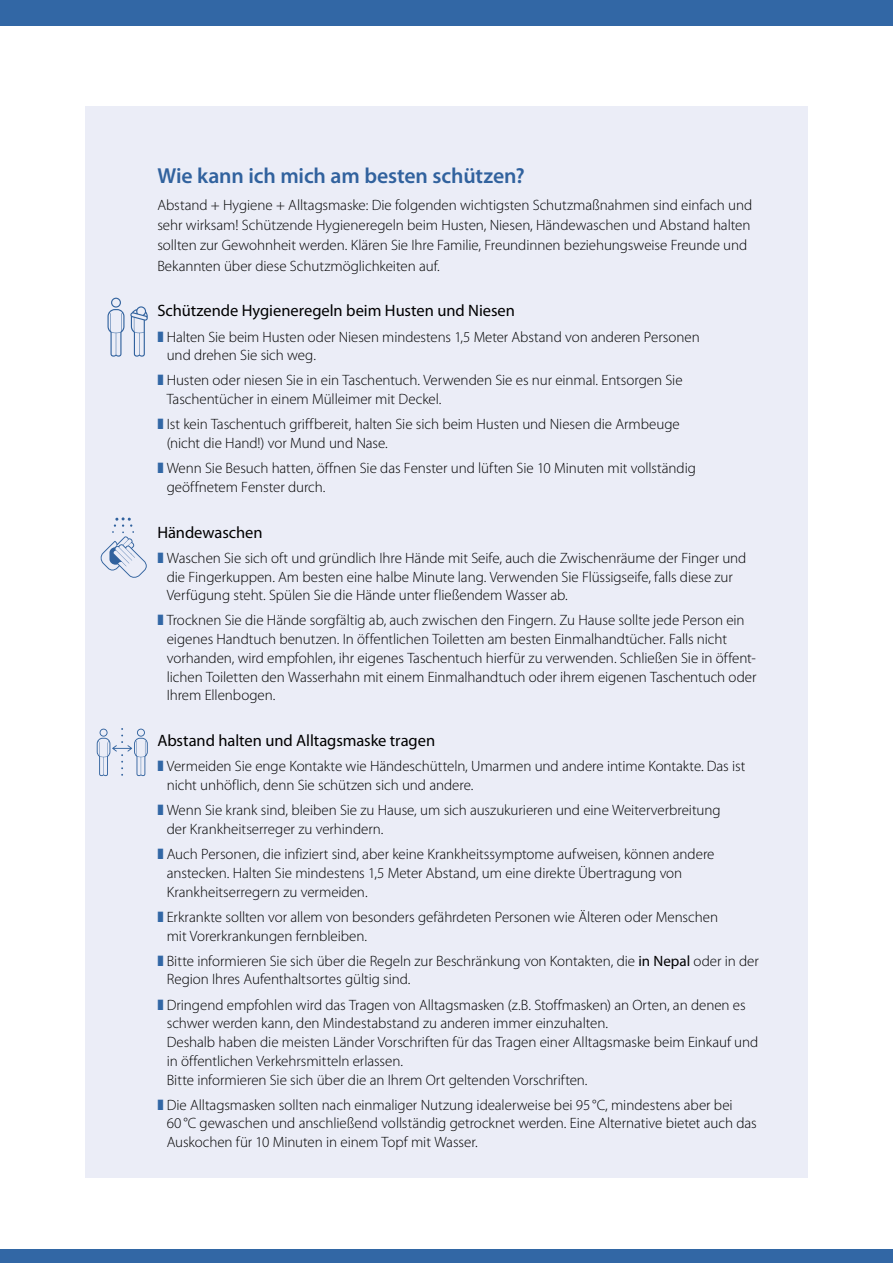
<style>
.page{position:relative;width:893px;height:1263px;background:#fff}
.page>*{position:absolute;margin:0;border:0;box-sizing:border-box;transform-origin:0 0}
.Head_1{font:600 21.75px "Myriad Pro";letter-spacing:-.01em;color:#31629e}
.Head_2{font:16.5px "Myriad Pro";letter-spacing:-.005em;color:#000}
.Fließ_10_aufzählung{font:300 15px/18.8px "Myriad Pro";letter-spacing:-.005em;color:#000}
.Fließ_10{font:300 15px/20.2px "Myriad Pro";letter-spacing:-.005em;color:#000}
.s1{color:#3267a5}
.s2{font-weight:400}
</style>
<div class="page">
<div style="left:0;top:0;width:893px;height:26px;background:#3267a5"></div>
<div style="left:0;top:1249px;width:893px;height:14px;background:#3267a5"></div>
<div style="left:85px;top:106px;width:723px;height:1072px;background:#ebedf7"></div>
<svg style="left:100px;top:517px;width:47px;height:61px"></svg>
<svg style="left:130px;top:306px;width:18px;height:51px"></svg>
<svg style="left:108px;top:298px;width:16px;height:59px"></svg>
<svg style="left:97px;top:728px;width:51px;height:48px"></svg>
<h2 class="Head_1" style="left:157px;top:164px;width:369px">Wie kann ich mich am besten schützen?</h2>
<p class="Fließ_10" style="left:157px;top:195px;width:596px">Abstand + Hygiene + Alltagsmaske: Die folgenden wichtigsten Schutzmaßnahmen sind einfach und sehr wirksam! Schützende Hygieneregeln beim Husten, Niesen, Händewaschen und Abstand halten sollten zur Gewohnheit werden. Klären Sie Ihre Familie, Freundinnen beziehungsweise Freunde und Bekannten über diese Schutzmöglichkeiten auf.</p>
<h3 class="Head_2" style="left:157px;top:302px;width:359px">Schützende Hygieneregeln beim Husten und Niesen</h3>
<p class="Fließ_10_aufzählung" style="left:167px;top:327px;width:534px;text-indent:-9px"><span class="s1">❚</span> Halten Sie beim Husten oder Niesen mindestens 1,5 Meter Abstand von anderen Personen und drehen Sie sich weg.</p>
<p class="Fließ_10_aufzählung" style="left:167px;top:371px;width:517px;text-indent:-9px"><span class="s1">❚</span> Husten oder niesen Sie in ein Taschentuch. Verwenden Sie es nur einmal. Entsorgen Sie<br>Taschentücher in einem Mülleimer mit Deckel.</p>
<p class="Fließ_10_aufzählung" style="left:167px;top:415px;width:515px;text-indent:-9px"><span class="s1">❚</span> Ist kein Taschentuch griffbereit, halten Sie sich beim Husten und Niesen die Armbeuge (nicht die Hand!) vor Mund und Nase.</p>
<p class="Fließ_10_aufzählung" style="left:167px;top:459px;width:531px;text-indent:-9px"><span class="s1">❚</span> Wenn Sie Besuch hatten, öffnen Sie das Fenster und lüften Sie 10 Minuten mit vollständig geöffnetem Fenster durch.</p>
<h3 class="Head_2" style="left:157px;top:523px;width:107px">Händewaschen</h3>
<p class="Fließ_10_aufzählung" style="left:167px;top:549px;width:581px;text-indent:-9px"><span class="s1">❚</span> Waschen Sie sich oft und gründlich Ihre Hände mit Seife, auch die Zwischenräume der Finger und die Fingerkuppen. Am besten eine halbe Minute lang. Verwenden Sie Flüssigseife, falls diese zur<br>Verfügung steht. Spülen Sie die Hände unter fließendem Wasser ab.</p>
<p class="Fließ_10_aufzählung" style="left:167px;top:611px;width:591px;text-indent:-9px"><span class="s1">❚</span> Trocknen Sie die Hände sorgfältig ab, auch zwischen den Fingern. Zu Hause sollte jede Person ein eigenes Handtuch benutzen. In öffentlichen Toiletten am besten Einmalhandtücher. Falls nicht vorhanden, wird empfohlen, ihr eigenes Taschentuch hierfür zu verwenden. Schließen Sie in öffent&shy;lichen Toiletten den Wasserhahn mit einem Einmalhandtuch oder ihrem eigenen Taschentuch oder Ihrem Ellenbogen.</p>
<h3 class="Head_2" style="left:157px;top:732px;width:279px">Abstand halten und Alltagsmaske tragen</h3>
<p class="Fließ_10_aufzählung" style="left:167px;top:757px;width:580px;text-indent:-10px"><span class="s1">❚</span> Vermeiden Sie enge Kontakte wie Händeschütteln, Umarmen und andere intime Kontakte. Das ist nicht unhöflich, denn Sie schützen sich und andere.</p>
<p class="Fließ_10_aufzählung" style="left:167px;top:801px;width:555px;text-indent:-9px"><span class="s1">❚</span> Wenn Sie krank sind, bleiben Sie zu Hause, um sich auszukurieren und eine Weiterverbreitung der Krankheitserreger zu verhindern.</p>
<p class="Fließ_10_aufzählung" style="left:167px;top:845px;width:549px;text-indent:-9px"><span class="s1">❚</span> Auch Personen, die infiziert sind, aber keine Krankheitssymptome aufweisen, können andere anstecken. Halten Sie mindestens 1,5 Meter Abstand, um eine direkte Übertragung von<br>Krankheitserregern zu vermeiden.</p>
<p class="Fließ_10_aufzählung" style="left:167px;top:908px;width:553px;text-indent:-9px"><span class="s1">❚</span> Erkrankte sollten vor allem von besonders gefährdeten Personen wie Älteren oder Menschen mit Vorerkrankungen fernbleiben.</p>
<p class="Fließ_10_aufzählung" style="left:167px;top:951px;width:594px;text-indent:-9px"><span class="s1">❚</span> Bitte informieren Sie sich über die Regeln zur Beschränkung von Kontakten, die <span class="s2">in Nepal</span> oder in der<br>Region Ihres Aufenthaltsortes gültig sind.</p>
<p class="Fließ_10_aufzählung" style="left:167px;top:995px;width:593px;text-indent:-9px"><span class="s1">❚</span> Dringend empfohlen wird das Tragen von Alltagsmasken (z.B. Stoffmasken) an Orten, an denen es schwer werden kann, den Mindestabstand zu anderen immer einzuhalten.<br>Deshalb haben die meisten Länder Vorschriften für das Tragen einer Alltagsmaske beim Einkauf und in öffentlichen Verkehrsmitteln erlassen.<br>Bitte informieren Sie sich über die an Ihrem Ort geltenden Vorschriften.</p>
<p class="Fließ_10_aufzählung" style="left:167px;top:1095px;width:592px;text-indent:-9px"><span class="s1">❚</span> Die Alltagsmasken sollten nach einmaliger Nutzung idealerweise bei 95 °C, mindestens aber bei<br>60 °C gewaschen und anschließend vollständig getrocknet werden. Eine Alternative bietet auch das<br>Auskochen für 10 Minuten in einem Topf mit Wasser.</p>
</div>
